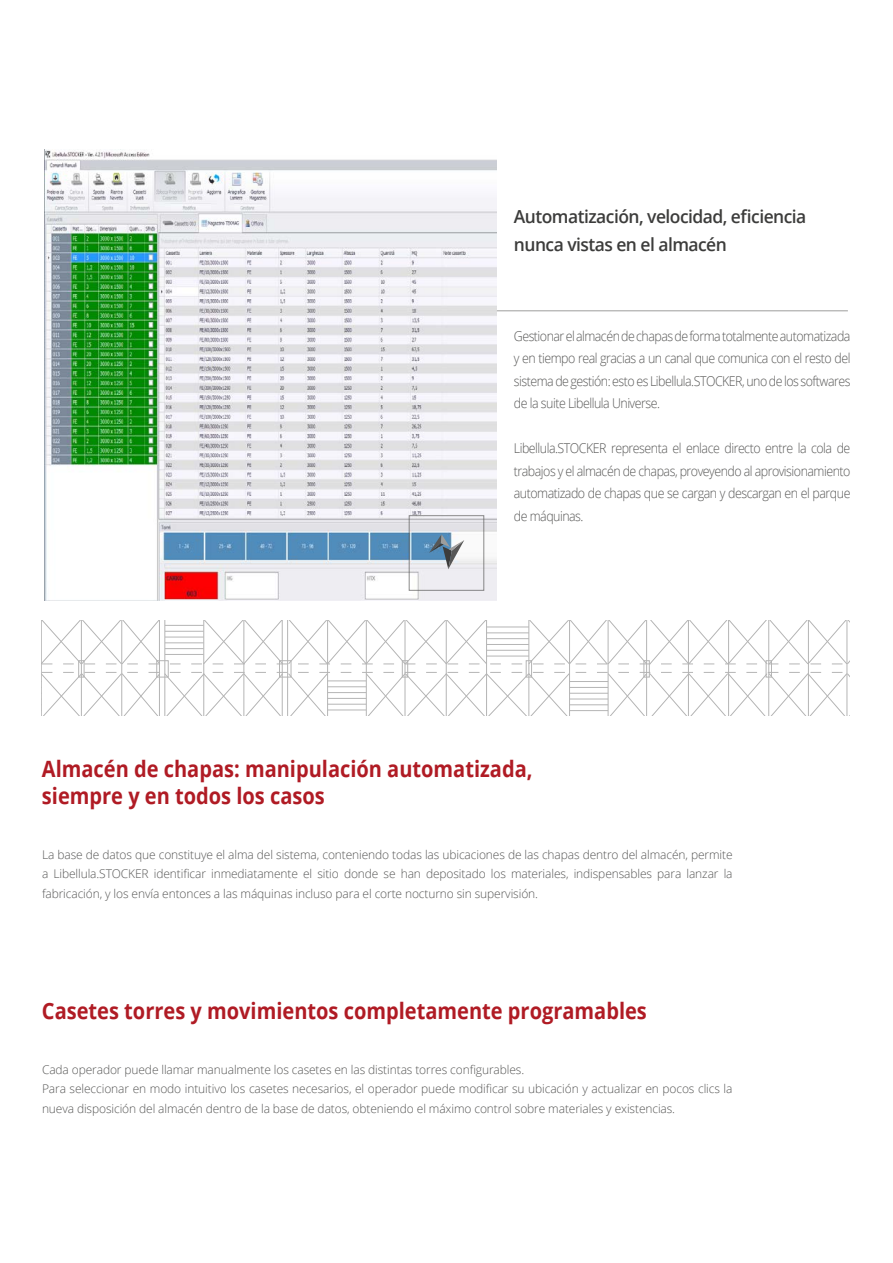
<style>
.page{position:relative;width:893px;height:1263px;background:#fff}
.page>*{position:absolute;margin:0;border:0;box-sizing:border-box;transform-origin:0 0}
.t1{font:700 22.5px/27px "Open Sans";color:#b01b24;scale:.89 1}
.t2{font:600 18px/28.5px "Open Sans";letter-spacing:-.03em;color:#3c3c3b}
.t3{font:300 13.5px/22.5px "Open Sans";letter-spacing:-.04em;color:#575756;text-align:justify;scale:.92 1}
.t4{font:300 12px/19.5px "Open Sans";letter-spacing:-.01em;color:#575756;text-align:justify}
</style>
<div class="page">
<img style="left:44px;top:150px;width:453px;height:450px">
<svg style="left:429px;top:534px;width:35px;height:35px"></svg>
<hr style="left:497px;top:310px;width:351px;height:1px;background:#9d9d9c">
<hr style="left:81px;top:620px;width:1px;height:95px;background:#000">
<hr style="left:405px;top:620px;width:1px;height:95px;background:#000">
<hr style="left:529px;top:620px;width:1px;height:95px;background:#000">
<hr style="left:646px;top:620px;width:1px;height:95px;background:#000">
<hr style="left:768px;top:620px;width:1px;height:95px;background:#000">
<hr style="left:121px;top:620px;width:1px;height:95px;background:#000">
<hr style="left:204px;top:620px;width:1px;height:95px;background:#000">
<hr style="left:244px;top:620px;width:1px;height:95px;background:#000">
<hr style="left:327px;top:620px;width:1px;height:95px;background:#000">
<hr style="left:366px;top:620px;width:1px;height:95px;background:#000">
<hr style="left:446px;top:620px;width:1px;height:95px;background:#000">
<hr style="left:486px;top:620px;width:1px;height:95px;background:#000">
<hr style="left:569px;top:620px;width:1px;height:95px;background:#000">
<hr style="left:608px;top:620px;width:1px;height:95px;background:#000">
<hr style="left:688px;top:620px;width:1px;height:95px;background:#000">
<hr style="left:728px;top:620px;width:1px;height:95px;background:#000">
<hr style="left:808px;top:620px;width:1px;height:95px;background:#000">
<hr style="left:847px;top:620px;width:1px;height:95px;background:#000">
<hr style="left:159px;top:620px;width:1px;height:95px;background:#000">
<hr style="left:165px;top:620px;width:1px;height:95px;background:#000">
<hr style="left:282px;top:620px;width:1px;height:95px;background:#000">
<hr style="left:287px;top:620px;width:1px;height:95px;background:#000">
<svg style="left:42px;top:620px;width:808px;height:45px"></svg>
<svg style="left:42px;top:672px;width:808px;height:43px"></svg>
<hr style="left:165px;top:625px;width:39px;height:1px;background:#000">
<hr style="left:165px;top:631px;width:39px;height:1px;background:#000">
<hr style="left:165px;top:637px;width:39px;height:1px;background:#000">
<hr style="left:165px;top:643px;width:39px;height:1px;background:#000">
<hr style="left:165px;top:648px;width:39px;height:1px;background:#000">
<hr style="left:165px;top:654px;width:39px;height:1px;background:#000">
<hr style="left:327px;top:681px;width:39px;height:1px;background:#000">
<hr style="left:327px;top:686px;width:39px;height:1px;background:#000">
<hr style="left:327px;top:692px;width:39px;height:1px;background:#000">
<hr style="left:327px;top:698px;width:39px;height:1px;background:#000">
<hr style="left:327px;top:704px;width:39px;height:1px;background:#000">
<hr style="left:327px;top:710px;width:39px;height:1px;background:#000">
<hr style="left:487px;top:627px;width:42px;height:1px;background:#000">
<hr style="left:487px;top:633px;width:42px;height:1px;background:#000">
<hr style="left:487px;top:638px;width:42px;height:1px;background:#000">
<hr style="left:487px;top:644px;width:42px;height:1px;background:#000">
<hr style="left:487px;top:650px;width:42px;height:1px;background:#000">
<hr style="left:487px;top:656px;width:42px;height:1px;background:#000">
<hr style="left:570px;top:681px;width:38px;height:1px;background:#000">
<hr style="left:570px;top:687px;width:38px;height:1px;background:#000">
<hr style="left:570px;top:693px;width:38px;height:1px;background:#000">
<hr style="left:570px;top:699px;width:38px;height:1px;background:#000">
<hr style="left:570px;top:704px;width:38px;height:1px;background:#000">
<hr style="left:570px;top:710px;width:38px;height:1px;background:#000">
<h2 class="t2" style="left:514px;top:201px;width:294px">Automatización, velocidad, eficiencia nunca vistas en el almacén</h2>
<p class="t3" style="left:514px;top:324px;width:367px">Gestionar el almacén de chapas de forma totalmente automatizada y en tiempo real gracias a un canal que comunica con el resto del sistema de gestión: esto es Libellula.STOCKER, uno de los softwares de la suite Libellula Universe.</p>
<p class="t3" style="left:514px;top:437px;width:367px">Libellula.STOCKER representa el enlace directo entre la cola de trabajos y el almacén de chapas, proveyendo al aprovisionamiento automatizado de chapas que se cargan y descargan en el parque de máquinas.</p>
<h1 class="t1" style="left:42px;top:755px;width:553px">Almacén de chapas: manipulación automatizada, siempre y en todos los casos</h1>
<p class="t4" style="left:42px;top:844px;width:692px">La base de datos que constituye el alma del sistema, conteniendo todas las ubicaciones de las chapas dentro del almacén, permite a Libellula.STOCKER identificar inmediatamente el sitio donde se han depositado los materiales, indispensables para lanzar la fabricación, y los envía entonces a las máquinas incluso para el corte nocturno sin supervisión.</p>
<h1 class="t1" style="left:42px;top:997px;width:681px">Casetes torres y movimientos completamente programables</h1>
<p class="t4" style="left:42px;top:1059px;width:692px;text-align:left">Cada operador puede llamar manualmente los casetes en las distintas torres configurables.<br>Para seleccionar en modo intuitivo los casetes necesarios, el operador puede modificar su ubicación y actualizar en pocos clics la nueva disposición del almacén dentro de la base de datos, obteniendo el máximo control sobre materiales y existencias.</p>
</div>
